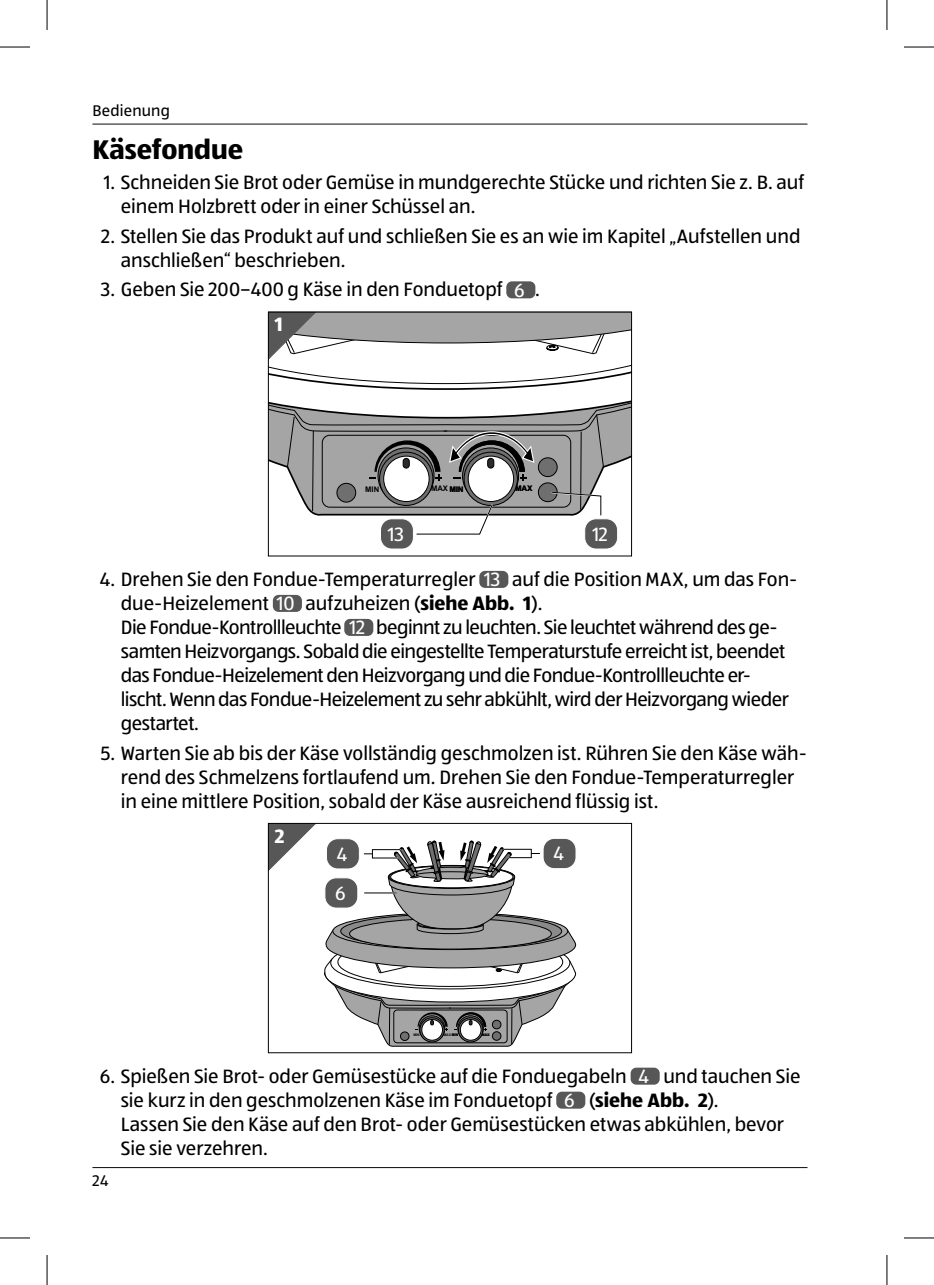
<style>
.page{position:relative;width:934px;height:1285px;background:#fff}
.page>*{position:absolute;margin:0;border:0;box-sizing:border-box;transform-origin:0 0}
.t1{font:700 28px "ALDISUEDOT";color:#000}
.t2{font:20px/24px "ALDISUEDOT";letter-spacing:-.005em;color:#000}
.t3{font:20px/24px "ALDISUEDOT";letter-spacing:-.025em;color:#000}
.t4{font:20px/39.2px "ALDISUEDOT";color:#fff}
.t5{font:700 20px "ALDISUEDOT";color:#fff}
.t6{font:16px "ALDISUEDOT";letter-spacing:.015em;color:#000}
.t7{font:700 7.6px "Arial";color:#000}
.t8{font:700 3.6px "Arial";color:#000}
.s1{color:#fff}
.s2{font-weight:700}
</style>
<div class="page">
<hr style="left:92px;top:124px;width:715px;height:1px;background:#090909">
<hr style="left:92px;top:1167px;width:715px;height:1px;background:#090909">
<div style="left:506px;top:281px;width:29px;height:17px;background:#575757;border-radius:6px"></div>
<div style="left:584px;top:519px;width:33px;height:30px;background:#575757;border-radius:11px"></div>
<div style="left:584px;top:518px;width:34px;height:31px;border:1px solid #fff;border-radius:11px"></div>
<div style="left:380px;top:519px;width:33px;height:30px;background:#575757;border-radius:11px"></div>
<div style="left:380px;top:518px;width:34px;height:31px;border:1px solid #fff;border-radius:11px"></div>
<svg style="left:268px;top:312px;width:363px;height:224px"></svg>
<div style="left:479px;top:571px;width:29px;height:17px;background:#575757;border-radius:6px"></div>
<div style="left:273px;top:595px;width:29px;height:17px;background:#575757;border-radius:6px"></div>
<div style="left:344px;top:619px;width:29px;height:17px;background:#575757;border-radius:6px"></div>
<svg style="left:543px;top:838px;width:32px;height:30px"></svg>
<div style="left:542px;top:838px;width:34px;height:31px;border:1px solid #fff;border-radius:11px"></div>
<svg style="left:270px;top:825px;width:45px;height:45px"></svg>
<div style="left:275px;top:827px;width:13px;height:15px;background:#575757"></div>
<div style="left:268px;top:823px;width:363px;height:230px;border:1px solid #000"></div>
<svg style="left:324px;top:841px;width:253px;height:206px"></svg>
<div style="left:326px;top:838px;width:33px;height:31px;background:#575757;border-radius:11px"></div>
<div style="left:326px;top:838px;width:34px;height:31px;border:1px solid #fff;border-radius:11px"></div>
<hr style="left:364px;top:892px;width:32px;height:1px;background:#000">
<div style="left:325px;top:878px;width:32px;height:30px;background:#575757;border-radius:11px"></div>
<div style="left:324px;top:877px;width:34px;height:31px;border:1px solid #fff;border-radius:11px"></div>
<div style="left:630px;top:1067px;width:29px;height:17px;background:#575757;border-radius:6px"></div>
<div style="left:556px;top:1091px;width:29px;height:17px;background:#575757;border-radius:6px"></div>
<hr style="left:0;top:47px;width:30px;height:1px;background:#000">
<hr style="left:903px;top:47px;width:30px;height:1px;background:#000">
<hr style="left:0;top:1237px;width:30px;height:1px;background:#000">
<hr style="left:903px;top:1237px;width:30px;height:1px;background:#000">
<hr style="left:47px;top:0;width:1px;height:30px;background:#000">
<hr style="left:47px;top:1255px;width:1px;height:30px;background:#000">
<hr style="left:886px;top:0;width:1px;height:30px;background:#000">
<hr style="left:886px;top:1255px;width:1px;height:30px;background:#000">
<p class="t6" style="left:92px;top:100px;width:79px">Bedienung</p>
<h1 class="t1" style="left:92px;top:131px;width:152px">Käsefondue</h1>
<p class="t2" style="left:121px;top:170px;width:684px;text-indent:-17px">1. Schneiden Sie Brot oder Gemüse in mundgerechte Stücke und richten Sie z. B. auf einem Holzbrett oder in einer Schüssel an.</p>
<p class="t2" style="left:121px;top:223px;width:680px;text-indent:-20px">2. Stellen Sie das Produkt auf und schließen Sie es an wie im Kapitel „Aufstellen und anschließen“ beschrieben.</p>
<p class="t2" style="left:101px;top:277px;width:440px">3. Geben Sie 200–400 g Käse in den Fonduetopf <span class="s1">6</span> .</p>
<p class="t5" style="left:275px;top:311px;width:9px">1</p>
<p class="t7" style="left:365px;top:484px;width:16px">MIN</p>
<p class="t7" style="left:431px;top:484px;width:34px">MAX MIN</p>
<p class="t7" style="left:515px;top:483px;width:19px">MAX</p>
<p class="t4" style="left:388px;top:513px;width:18px">13</p>
<p class="t4" style="left:592px;top:513px;width:17px">12</p>
<p class="t3" style="left:121px;top:566px;width:677px;text-indent:-21px">4. Drehen Sie den Fondue-Temperaturregler <span class="s1">13</span> auf die Position MAX, um das Fon&shy;due-Heizelement <span class="s1">10</span> aufzuheizen (<span class="s2">siehe Abb. 1</span>).<br>Die Fondue-Kontrollleuchte <span class="s1">12</span> beginnt zu leuchten. Sie leuchtet während des ge&shy;samten Heizvorgangs. Sobald die eingestellte Temperaturstufe erreicht ist, beendet das Fondue-Heizelement den Heizvorgang und die Fondue-Kontrollleuchte er&shy;lischt. Wenn das Fondue-Heizelement zu sehr abkühlt, wird der Heizvorgang wieder gestartet.</p>
<p class="t2" style="left:121px;top:740px;width:687px;text-indent:-20px">5. Warten Sie ab bis der Käse vollständig geschmolzen ist. Rühren Sie den Käse wäh&shy;rend des Schmelzens fortlaufend um. Drehen Sie den Fondue-Temperaturregler in eine mittlere Position, sobald der Käse ausreichend flüssig ist.</p>
<p class="t4" style="left:553px;top:833px;width:12px">4</p>
<p class="t5" style="left:275px;top:822px;width:11px">2</p>
<p class="t4" style="left:335px;top:833px;width:13px">4<br>6</p>
<p class="t8" style="left:413px;top:1032px;width:8px">MIN</p>
<p class="t8" style="left:443px;top:1032px;width:16px">MAX MIN</p>
<p class="t8" style="left:481px;top:1031px;width:9px">MAX</p>
<p class="t2" style="left:121px;top:1063px;width:681px;text-indent:-21px">6. Spießen Sie Brot- oder Gemüsestücke auf die Fonduegabeln <span class="s1">4</span> und tauchen Sie sie kurz in den geschmolzenen Käse im Fonduetopf <span class="s1">6</span> (<span class="s2">siehe Abb. 2</span>).<br>Lassen Sie den Käse auf den Brot- oder Gemüsestücken etwas abkühlen, bevor Sie sie verzehren.</p>
<p class="t6" style="left:92px;top:1170px;width:17px">24</p>
</div>
